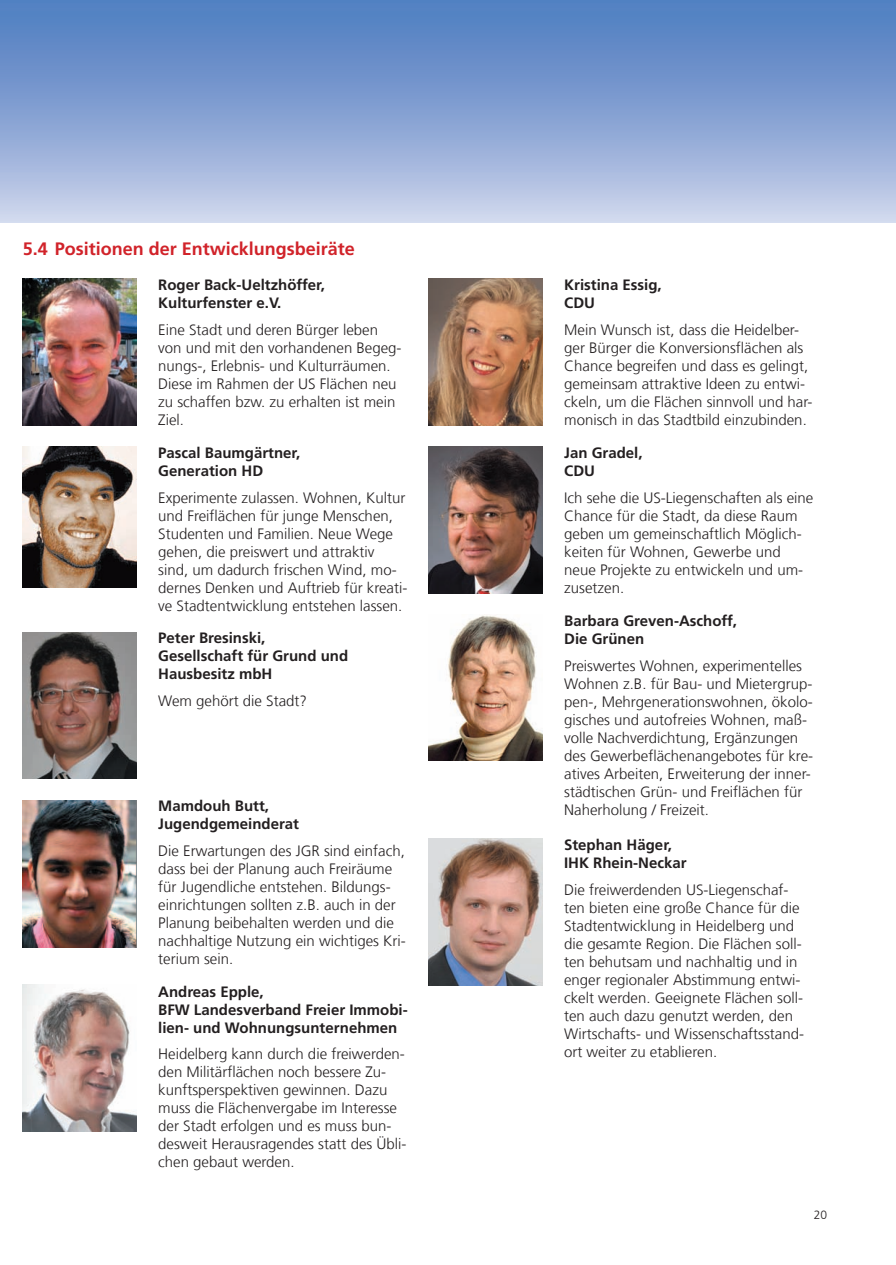
<style>
.page{position:relative;width:896px;height:1265px;background:#fff}
.page>*{position:absolute;margin:0;border:0;box-sizing:border-box;transform-origin:0 0}
.t1{font:700 18px "Frutiger LT Com";color:#d1232a}
.t2{font:300 15px/18px "Frutiger LT Com";color:#231f20}
.t3{font:700 15px/18px "Frutiger LT Com";color:#231f20}
.t4{font:300 12px "Frutiger LT Com";color:#231f20}
</style>
<div class="page">
<img style="left:429px;top:838px;width:114px;height:147px">
<img style="left:429px;top:614px;width:114px;height:146px">
<img style="left:429px;top:447px;width:114px;height:146px">
<img style="left:429px;top:279px;width:114px;height:146px">
<img style="left:23px;top:800px;width:114px;height:147px">
<img style="left:23px;top:632px;width:114px;height:146px">
<img style="left:23px;top:447px;width:114px;height:140px">
<img style="left:23px;top:279px;width:114px;height:146px">
<div style="left:0;top:0;width:896px;height:223px;background:linear-gradient(to bottom,#4777bd,#cad1ea)"></div>
<img style="left:23px;top:984px;width:114px;height:147px">
<p class="t1" style="left:23px;top:238px;width:333px">5.4 Positionen der Entwicklungsbeiräte</p>
<p class="t3" style="left:158px;top:276px;width:168px">Roger Back-Ueltzhöffer,<br>Kulturfenster e.V.</p>
<p class="t2" style="left:158px;top:320px;width:245px">Eine Stadt und deren Bürger leben von und mit den vorhandenen Begeg&shy;nungs-, Erlebnis- und Kulturräumen.<br>Diese im Rahmen der US Flächen neu zu schaffen bzw. zu erhalten ist mein<br>Ziel.</p>
<p class="t3" style="left:158px;top:444px;width:143px">Pascal Baumgärtner,<br>Generation HD</p>
<p class="t2" style="left:158px;top:488px;width:251px">Experimente zulassen. Wohnen, Kultur und Freiflächen für junge Menschen, Studenten und Familien. Neue Wege gehen, die preiswert und attraktiv sind, um dadurch frischen Wind, mo&shy;dernes Denken und Auftrieb für kreati&shy;ve Stadtentwicklung entstehen lassen.</p>
<p class="t3" style="left:158px;top:629px;width:192px">Peter Bresinski,<br>Gesellschaft für Grund und<br>Hausbesitz mbH</p>
<p class="t2" style="left:158px;top:691px;width:150px">Wem gehört die Stadt?</p>
<p class="t3" style="left:158px;top:797px;width:142px">Mamdouh Butt,<br>Jugendgemeinderat</p>
<p class="t2" style="left:158px;top:841px;width:249px">Die Erwartungen des JGR sind einfach, dass bei der Planung auch Freiräume für Jugendliche entstehen. Bildungs&shy;einrichtungen sollten z.B. auch in der Planung beibehalten werden und die nachhaltige Nutzung ein wichtiges Kri&shy;terium sein.</p>
<p class="t3" style="left:158px;top:982px;width:251px">Andreas Epple,<br>BFW Landesverband Freier Immobi&shy;lien- und Wohnungsunternehmen</p>
<p class="t2" style="left:158px;top:1044px;width:250px">Heidelberg kann durch die freiwerden&shy;den Militärflächen noch bessere Zu&shy;kunftsperspektiven gewinnen. Dazu muss die Flächenvergabe im Interesse der Stadt erfolgen und es muss bun&shy;desweit Herausragendes statt des Übli&shy;chen gebaut werden.</p>
<p class="t3" style="left:564px;top:276px;width:99px">Kristina Essig,<br>CDU</p>
<p class="t2" style="left:564px;top:320px;width:250px">Mein Wunsch ist, dass die Heidelber&shy;ger Bürger die Konversionsflächen als Chance begreifen und dass es gelingt, gemeinsam attraktive Ideen zu entwi&shy;ckeln, um die Flächen sinnvoll und har&shy;monisch in das Stadtbild einzubinden.</p>
<p class="t3" style="left:564px;top:444px;width:80px">Jan Gradel,<br>CDU</p>
<p class="t2" style="left:564px;top:488px;width:251px">Ich sehe die US-Liegenschaften als eine<br>Chance für die Stadt, da diese Raum geben um gemeinschaftlich Möglich&shy;keiten für Wohnen, Gewerbe und neue Projekte zu entwickeln und um&shy;zusetzen.</p>
<p class="t3" style="left:564px;top:612px;width:174px">Barbara Greven-Aschoff,<br>Die Grünen</p>
<p class="t2" style="left:564px;top:656px;width:250px">Preiswertes Wohnen, experimentelles Wohnen z.B. für Bau- und Mietergrup&shy;pen-, Mehrgenerationswohnen, ökolo&shy;gisches und autofreies Wohnen, maß&shy;volle Nachverdichtung, Ergänzungen des Gewerbeflächenangebotes für kre&shy;atives Arbeiten, Erweiterung der inner&shy;städtischen Grün- und Freiflächen für Naherholung / Freizeit.</p>
<p class="t3" style="left:564px;top:835px;width:124px">Stephan Häger,<br>IHK Rhein-Neckar</p>
<p class="t2" style="left:564px;top:880px;width:241px">Die freiwerdenden US-Liegenschaf&shy;ten bieten eine große Chance für die Stadtentwicklung in Heidelberg und die gesamte Region. Die Flächen soll&shy;ten behutsam und nachhaltig und in enger regionaler Abstimmung entwi&shy;ckelt werden. Geeignete Flächen soll&shy;ten auch dazu genutzt werden, den Wirtschafts- und Wissenschaftsstand&shy;ort weiter zu etablieren.</p>
<p class="t4" style="left:814px;top:1206px;width:15px">20</p>
</div>
